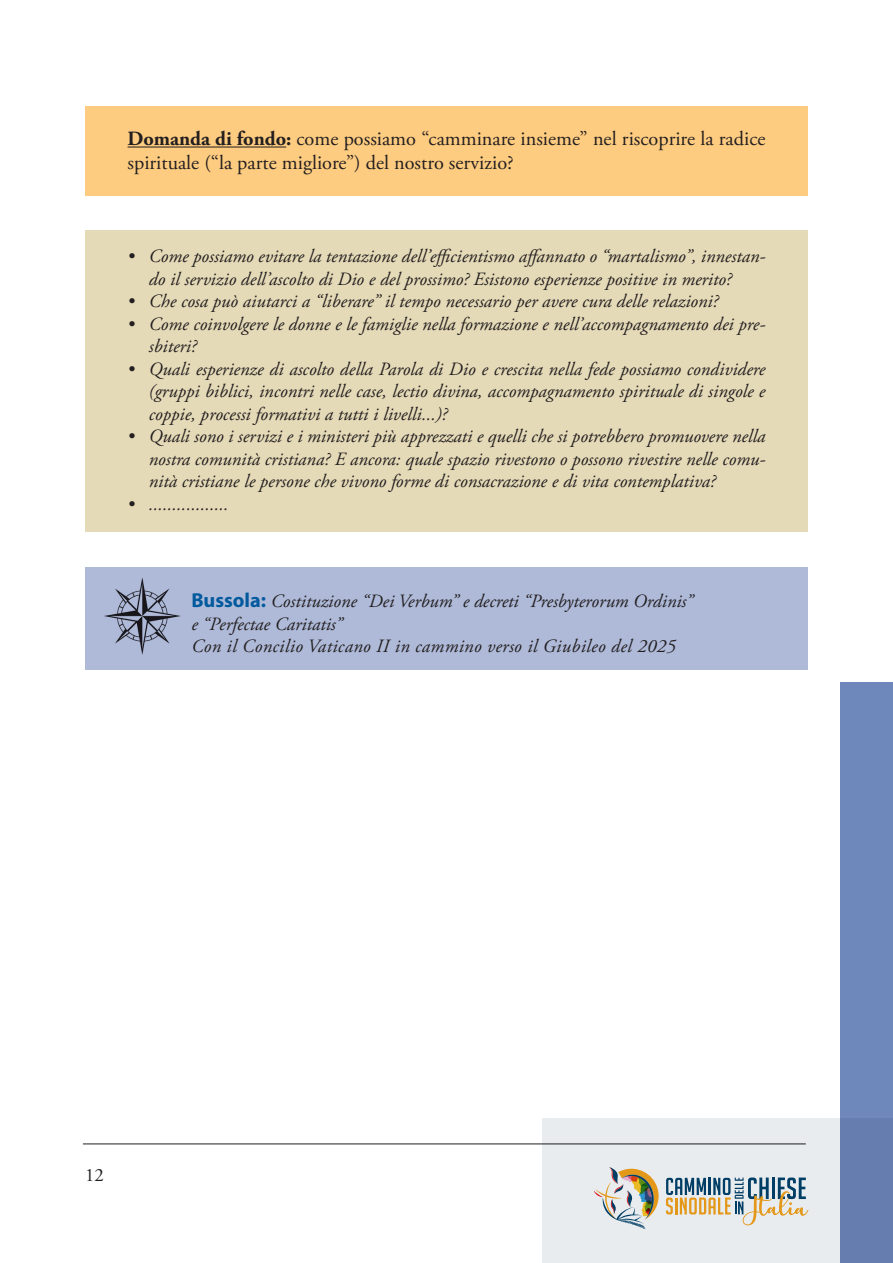
<style>
.page{position:relative;width:893px;height:1263px;background:#fff}
.page>*{position:absolute;margin:0;border:0;box-sizing:border-box;transform-origin:0 0}
.Testo_Myri{font:20.25px/24.3px "Adobe Garamond Pro";color:#231f20}
.Testo_Myri-2{font:italic 18.75px/22.5px "Adobe Garamond Pro";color:#231f20}
.Testo_Myri-3{font:italic 18.75px "Adobe Garamond Pro";letter-spacing:.02em;color:#231f20}
.t1{font:18.75px "Adobe Garamond Pro";color:#231f20}
.s1{font-weight:700}
.s2{font-family:"Myriad Pro";font-weight:700;font-style:normal;font-size:20.25px;color:#015a9d}
</style>
<div class="page">
<hr style="left:83px;top:1143px;width:723px;height:1px;background:#231f20">
<div style="left:840px;top:682px;width:53px;height:581px;background:#6f88bc"></div>
<svg style="left:542px;top:1118px;width:351px;height:145px;fill:#e9ecee"></svg>
<div style="left:85px;top:230px;width:723px;height:301px;background:#e5dab7"></div>
<div style="left:85px;top:106px;width:723px;height:90px;background:#fecc80"></div>
<div style="left:85px;top:568px;width:723px;height:102px;background:#afbad9"></div>
<img style="left:104px;top:578px;width:77px;height:76px">
<hr style="left:128px;top:147px;width:158px;height:1px;background:#231f20">
<p class="Testo_Myri" style="left:128px;top:127px;width:639px"><span class="s1">Domanda di fondo:</span> come possiamo “camminare insieme” nel riscoprire la radice spirituale (“la parte migliore”) del nostro servizio?</p>
<p class="Testo_Myri-2" style="left:149px;top:246px;width:618px;text-indent:-21px">• Come possiamo evitare la tentazione dell’efficientismo affannato o “martalismo”, innestan&shy;do il servizio dell’ascolto di Dio e del prossimo? Esistono esperienze positive in merito?</p>
<p class="Testo_Myri-2" style="left:128px;top:291px;width:592px">• Che cosa può aiutarci a “liberare” il tempo necessario per avere cura delle relazioni?</p>
<p class="Testo_Myri-2" style="left:149px;top:313px;width:618px;text-indent:-21px">• Come coinvolgere le donne e le famiglie nella formazione e nell’accompagnamento dei pre&shy;sbiteri?</p>
<p class="Testo_Myri-2" style="left:149px;top:358px;width:618px;text-align:justify;text-indent:-21px">• Quali esperienze di ascolto della Parola di Dio e crescita nella fede possiamo condividere (gruppi biblici, incontri nelle case, lectio divina, accompagnamento spirituale di singole e coppie, processi formativi a tutti i livelli...)?</p>
<p class="Testo_Myri-2" style="left:149px;top:426px;width:618px;text-align:justify;text-indent:-21px">• Quali sono i servizi e i ministeri più apprezzati e quelli che si potrebbero promuovere nella nostra comunità cristiana? E ancora: quale spazio rivestono o possono rivestire nelle comu&shy;nità cristiane le persone che vivono forme di consacrazione e di vita contemplativa?</p>
<p class="Testo_Myri-2" style="left:128px;top:493px;width:102px">• .................</p>
<p class="Testo_Myri-2" style="left:191px;top:590px;width:503px"><span class="s2">Bussola:</span> Costituzione “Dei Verbum” e decreti “Presbyterorum Ordinis” e “Perfectae Caritatis”</p>
<p class="Testo_Myri-3" style="left:191px;top:635px;width:486px">Con il Concilio Vaticano II in cammino verso il Giubileo del 2025</p>
<p class="t1" style="left:85px;top:1164px;width:20px">12</p>
</div>
